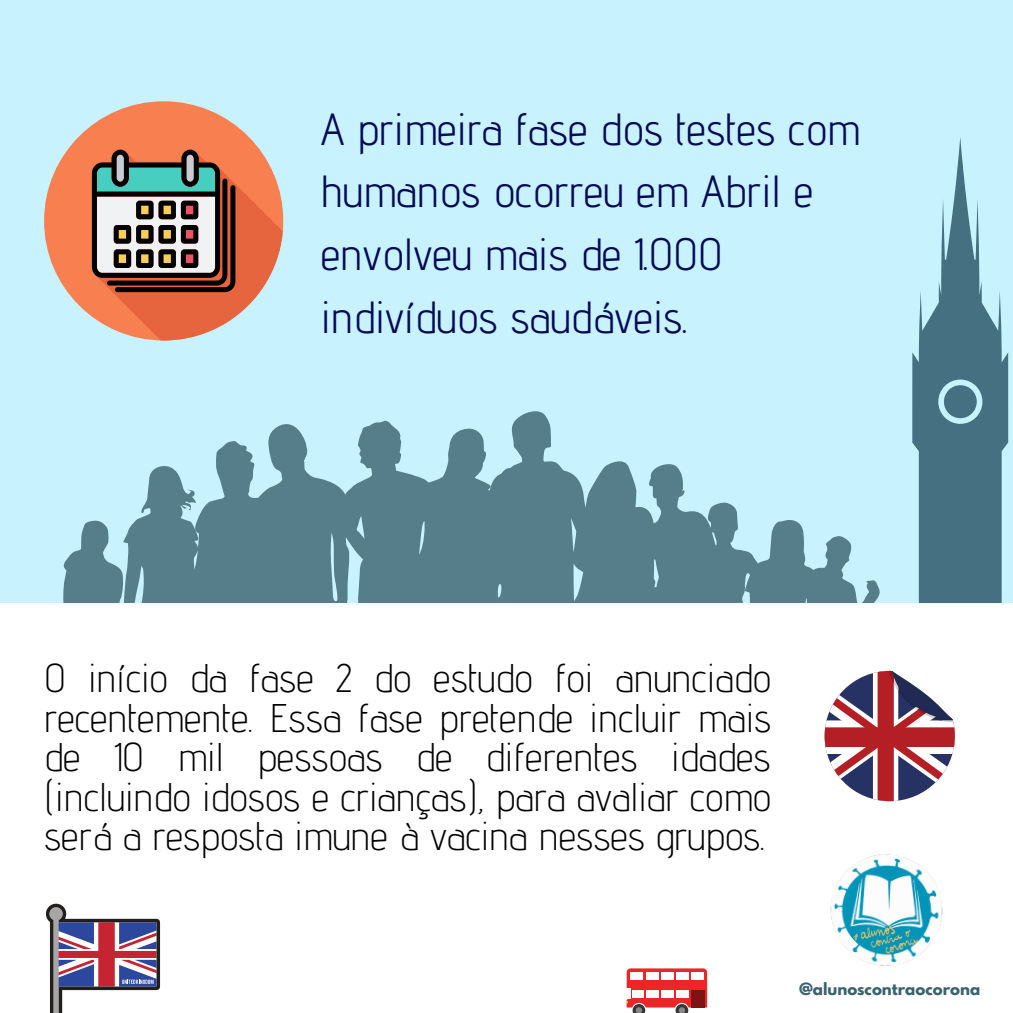
<style>
.page{position:relative;width:1013px;height:1013px;background:#fff}
.page>*{position:absolute;margin:0;border:0;box-sizing:border-box;transform-origin:0 0}
.t1{font:45px/62.8px "Advent Pro";color:#020a56}
.t2{font:300 40px/39.4px "Advent Pro";color:#000;text-align:justify}
.t3{font:700 15px "League Spartan";color:#3a626e}
</style>
<div class="page">
<div style="left:0;top:0;width:1012px;height:1012px;background:#c8f2fe"></div>
<svg style="left:912px;top:137px;width:96px;height:466px;fill:#457082"></svg>
<div style="left:44px;top:101px;width:239px;height:239px;background:#f87f50;border-radius:50%"></div>
<svg style="left:92px;top:150px;width:191px;height:190px"></svg>
<svg style="left:63px;top:411px;width:817px;height:192px;fill:#557e8a"></svg>
<div style="left:0;top:603px;width:1012px;height:409px;background:#fff"></div>
<img style="left:830px;top:854px;width:113px;height:112px">
<svg style="left:45px;top:903px;width:115px;height:109px"></svg>
<svg style="left:626px;top:968px;width:81px;height:44px"></svg>
<svg style="left:824px;top:671px;width:130px;height:130px"></svg>
<p class="t1" style="left:321px;top:97px;width:541px">A primeira fase dos testes com humanos ocorreu em Abril e envolveu mais de 1.000 indivíduos saudáveis.</p>
<p class="t2" style="left:44px;top:658px;width:729px">O início da fase 2 do estudo foi anunciado recentemente. Essa fase pretende incluir mais de 10 mil pessoas de diferentes idades (incluindo idosos e crianças), para avaliar como será a resposta imune à vacina nesses grupos.</p>
<p class="t3" style="left:799px;top:981px;width:183px">@alunoscontraocorona</p>
</div>
